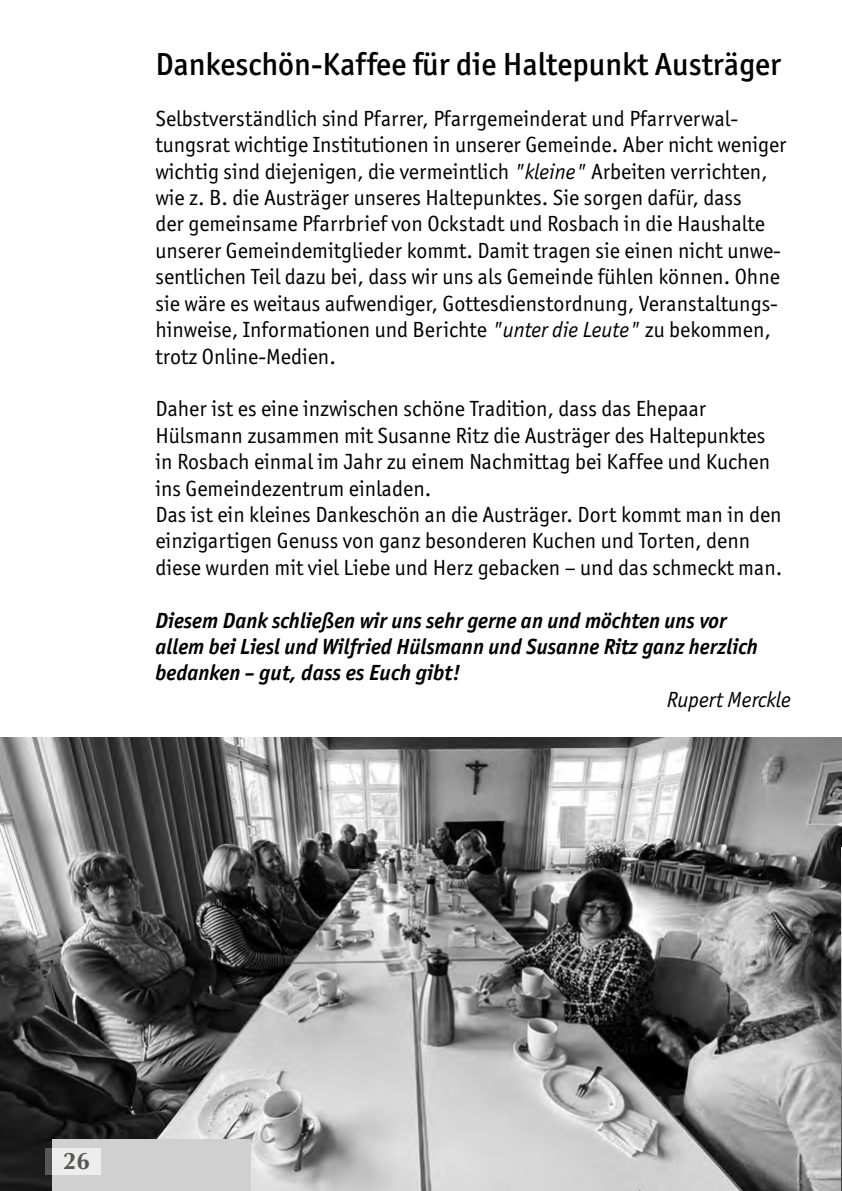
<style>
.page{position:relative;width:842px;height:1191px;background:#fff}
.page>*{position:absolute;margin:0;border:0;box-sizing:border-box;transform-origin:0 0}
.t1{font:500 32px "Officina Sans ITC";color:#000}
.t2{font:700 24px "Optima";color:#575756}
.t3{font:22px/26.4px "Officina Sans ITC Boo";color:#000}
.t4{font:italic 700 22px/26.4px "Officina Sans ITC";color:#000}
.t5{font:22px "Officina Sans ITC Boo It";color:#000}
.s1{font-family:"Officina Sans ITC Boo It"}
</style>
<div class="page">
<img style="left:0;top:737px;width:842px;height:454px">
<img style="left:841px;top:847px;width:1px;height:344px">
<div style="left:52px;top:1140px;width:199px;height:51px;background:#d0d0d0"></div>
<div style="left:52px;top:1148px;width:49px;height:27px;background:#ededed"></div>
<div style="left:45px;top:1148px;width:7px;height:27px;background:#575756"></div>
<h1 class="t1" style="left:155px;top:45px;width:627px">Dankeschön-Kaffee für die Haltepunkt Austräger</h1>
<p class="t3" style="left:155px;top:105px;width:633px">Selbstverständlich sind Pfarrer, Pfarrgemeinderat und Pfarrverwal&shy;tungsrat wichtige Institutionen in unserer Gemeinde. Aber nicht weniger wichtig sind diejenigen, die vermeintlich <span class="s1">"kleine"</span> Arbeiten verrichten, wie z. B. die Austräger unseres Haltepunktes. Sie sorgen dafür, dass<br>der gemeinsame Pfarrbrief von Ockstadt und Rosbach in die Haushalte unserer Gemeindemitglieder kommt. Damit tragen sie einen nicht unwe&shy;sentlichen Teil dazu bei, dass wir uns als Gemeinde fühlen können. Ohne sie wäre es weitaus aufwendiger, Gottesdienstordnung, Veranstaltungs&shy;hinweise, Informationen und Berichte <span class="s1">"unter die Leute"</span> zu bekommen, trotz Online-Medien.</p>
<p class="t3" style="left:155px;top:395px;width:628px">Daher ist es eine inzwischen schöne Tradition, dass das Ehepaar Hülsmann zusammen mit Susanne Ritz die Austräger des Haltepunktes in Rosbach einmal im Jahr zu einem Nachmittag bei Kaffee und Kuchen ins Gemeindezentrum einladen.<br>Das ist ein kleines Dankeschön an die Austräger. Dort kommt man in den einzigartigen Genuss von ganz besonderen Kuchen und Torten, denn diese wurden mit viel Liebe und Herz gebacken – und das schmeckt man.</p>
<p class="t4" style="left:155px;top:607px;width:604px">Diesem Dank schließen wir uns sehr gerne an und möchten uns vor allem bei Liesl und Wilfried Hülsmann und Susanne Ritz ganz herzlich bedanken – gut, dass es Euch gibt!</p>
<p class="t5" style="left:667px;top:687px;width:126px">Rupert Merckle</p>
<p class="t2" style="left:63px;top:1147px;width:28px">26</p>
</div>
